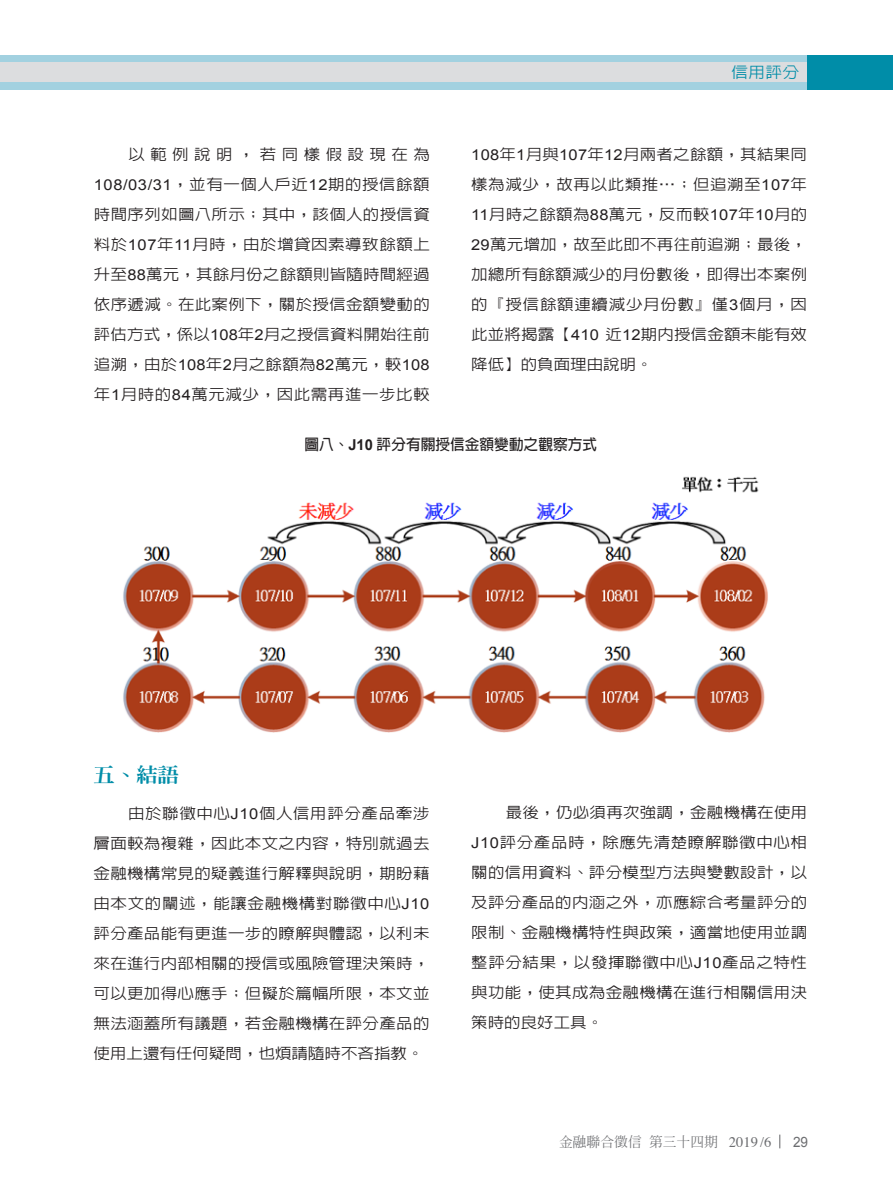
<style>
.page{position:relative;width:893px;height:1191px;background:#fff}
.page>*{position:absolute;margin:0;border:0;box-sizing:border-box;transform-origin:0 0}
._03_大標題{font:800 19.5px "AR Ming B5";color:#008da8;scale:1.1 1}
.t1{font:500 15.3px "AR Hei B5";color:#008da8;scale:1.1 1}
._07_內文{font:500 15px/30px "AR Hei B5";letter-spacing:.02em;color:#231f20;text-align:justify;scale:1.1 1}
._09_統計圖標題{font:700 15px "AR Hei B5";color:#231f20}
.t2{font:14.25px "Arial";color:#6c6d70;scale:.95 1}
.t3{font:500 13.8px "AR Ming B5";color:#6c6d70}
.s1{font-family:"Arial";font-weight:400}
.s2{font-family:"Arial"}
.s3{font-family:"Times";font-weight:400;font-size:14.55px}
</style>
<div class="page">
<div style="left:0;top:55px;width:893px;height:34px;background:#a2d1e0"></div>
<div style="left:0;top:62px;width:893px;height:20px;background:#dcdddf"></div>
<div style="left:808px;top:55px;width:85px;height:34px;background:#008da8"></div>
<svg style="left:779px;top:1134px;width:1px;height:14px"></svg>
<img style="left:123px;top:476px;width:645px;height:256px">
<p class="t1" style="left:732px;top:65px;width:63px">信用評分</p>
<p class="_07_內文" style="left:94px;top:139px;width:307px;text-indent:34px">以範例說明，若同樣假設現在為<span class="s1">108/03/31</span>，並有一個人戶近<span class="s1">12</span>期的授信餘額時間序列如圖八所示；其中，該個人的授信資料於<span class="s1">107</span>年<span class="s1">11</span>月時，由於增貸因素導致餘額上升至<span class="s1">88</span>萬元，其餘月份之餘額則皆隨時間經過依序遞減。在此案例下，關於授信金額變動的評估方式，係以<span class="s1">108</span>年<span class="s1">2</span>月之授信資料開始往前追溯，由於<span class="s1">108</span>年<span class="s1">2</span>月之餘額為<span class="s1">82</span>萬元，較<span class="s1">108</span>年<span class="s1">1</span>月時的<span class="s1">84</span>萬元減少，因此需再進一步比較</p>
<p class="_07_內文" style="left:471px;top:139px;width:307px"><span class="s1">108</span>年<span class="s1">1</span>月與<span class="s1">107</span>年<span class="s1">12</span>月兩者之餘額，其結果同樣為減少，故再以此類推⋯；但追溯至<span class="s1">107</span>年<span class="s1">11</span>月時之餘額為<span class="s1">88</span>萬元，反而較<span class="s1">107</span>年<span class="s1">10</span>月的<span class="s1">29</span>萬元增加，故至此即不再往前追溯；最後，加總所有餘額減少的月份數後，即得出本案例的『授信餘額連續減少月份數』僅<span class="s1">3</span>個月，因此並將揭露【<span class="s1">410</span> 近<span class="s1">12</span>期內授信金額未能有效降低】的負面理由說明。</p>
<p class="_09_統計圖標題" style="left:304px;top:437px;width:294px">圖八、<span class="s2">J10</span> 評分有關授信金額變動之觀察方式</p>
<p class="_03_大標題" style="left:94px;top:764px;width:80px">五、結語</p>
<p class="_07_內文" style="left:94px;top:798px;width:307px;text-indent:34px">由於聯徵中心<span class="s1">J10</span>個人信用評分產品牽涉層面較為複雜，因此本文之內容，特別就過去金融機構常見的疑義進行解釋與說明，期盼藉由本文的闡述，能讓金融機構對聯徵中心<span class="s1">J10</span>評分產品能有更進一步的瞭解與體認，以利未來在進行內部相關的授信或風險管理決策時，可以更加得心應手；但礙於篇幅所限，本文並無法涵蓋所有議題，若金融機構在評分產品的使用上還有任何疑問，也煩請隨時不吝指教。</p>
<p class="_07_內文" style="left:471px;top:797px;width:307px;text-indent:34px">最後，仍必須再次強調，金融機構在使用<span class="s1">J10</span>評分產品時，除應先清楚瞭解聯徵中心相關的信用資料、評分模型方法與變數設計，以及評分產品的內涵之外，亦應綜合考量評分的限制、金融機構特性與政策，適當地使用並調整評分結果，以發揮聯徵中心<span class="s1">J10</span>產品之特性與功能，使其成為金融機構在進行相關信用決策時的良好工具。</p>
<p class="t3" style="left:559px;top:1135px;width:214px">金融聯合徵信第三十四期 <span class="s3">2019 /6</span></p>
<p class="t2" style="left:793px;top:1132px;width:17px">29</p>
</div>
